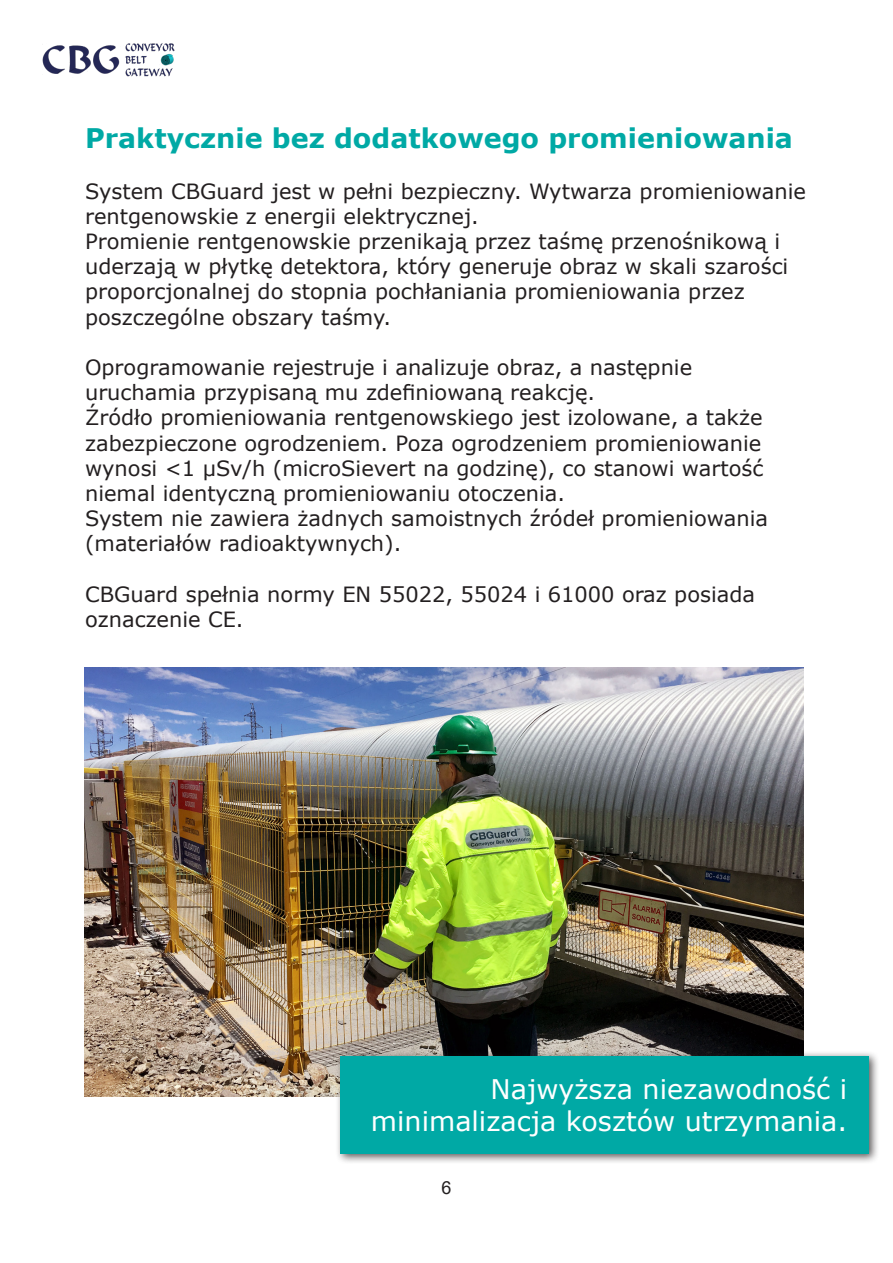
<style>
.page{position:relative;width:893px;height:1263px;background:#fff}
.page>*{position:absolute;margin:0;border:0;box-sizing:border-box;transform-origin:0 0}
.t1{font:27px "Verdana";color:#fff}
.t2{font:700 27px "Verdana";color:#00a9a5}
.t3{font:21px/25.2px "Verdana";color:#231f20}
.t4{font:18px "Arial";color:#231f20}
</style>
<div class="page">
<img style="left:43px;top:43px;width:132px;height:34px">
<img style="left:84px;top:668px;width:720px;height:428px">
<div style="left:335px;top:1050px;width:545px;height:115px;background:#231f20;opacity:.75"></div>
<div style="left:340px;top:1056px;width:528px;height:97px;background:#00a9a5"></div>
<p class="t2" style="left:85px;top:119px;width:709px">Praktycznie bez dodatkowego promieniowania</p>
<p class="t3" style="left:85px;top:178px;width:722px">System CBGuard jest w pełni bezpieczny. Wytwarza promieniowanie</p>
<p class="t3" style="left:85px;top:203px;width:395px">rentgenowskie z energii elektrycznej.</p>
<p class="t3" style="left:85px;top:229px;width:705px">Promienie rentgenowskie przenikają przez taśmę przenośnikową i uderzają w płytkę detektora, który generuje obraz w skali szarości proporcjonalnej do stopnia pochłaniania promieniowania przez poszczególne obszary taśmy.</p>
<p class="t3" style="left:85px;top:355px;width:609px">Oprogramowanie rejestruje i analizuje obraz, a następnie uruchamia przypisaną mu zdefiniowaną reakcję.</p>
<p class="t3" style="left:85px;top:405px;width:680px;text-align:justify">Źródło promieniowania rentgenowskiego jest izolowane, a także zabezpieczone ogrodzeniem. Poza ogrodzeniem promieniowanie wynosi &lt;1 μSv/h (microSievert na godzinę), co stanowi wartość niemal identyczną promieniowaniu otoczenia.</p>
<p class="t3" style="left:85px;top:506px;width:685px">System nie zawiera żadnych samoistnych źródeł promieniowania (materiałów radioaktywnych).</p>
<p class="t3" style="left:85px;top:581px;width:672px">CBGuard spełnia normy EN 55022, 55024 i 61000 oraz posiada oznaczenie CE.</p>
<p class="t1" style="left:491px;top:1070px;width:358px">Najwyższa niezawodność i</p>
<p class="t1" style="left:371px;top:1103px;width:478px">minimalizacja kosztów utrzymania.</p>
<p class="t4" style="left:441px;top:1175px;width:12px">6</p>
</div>
